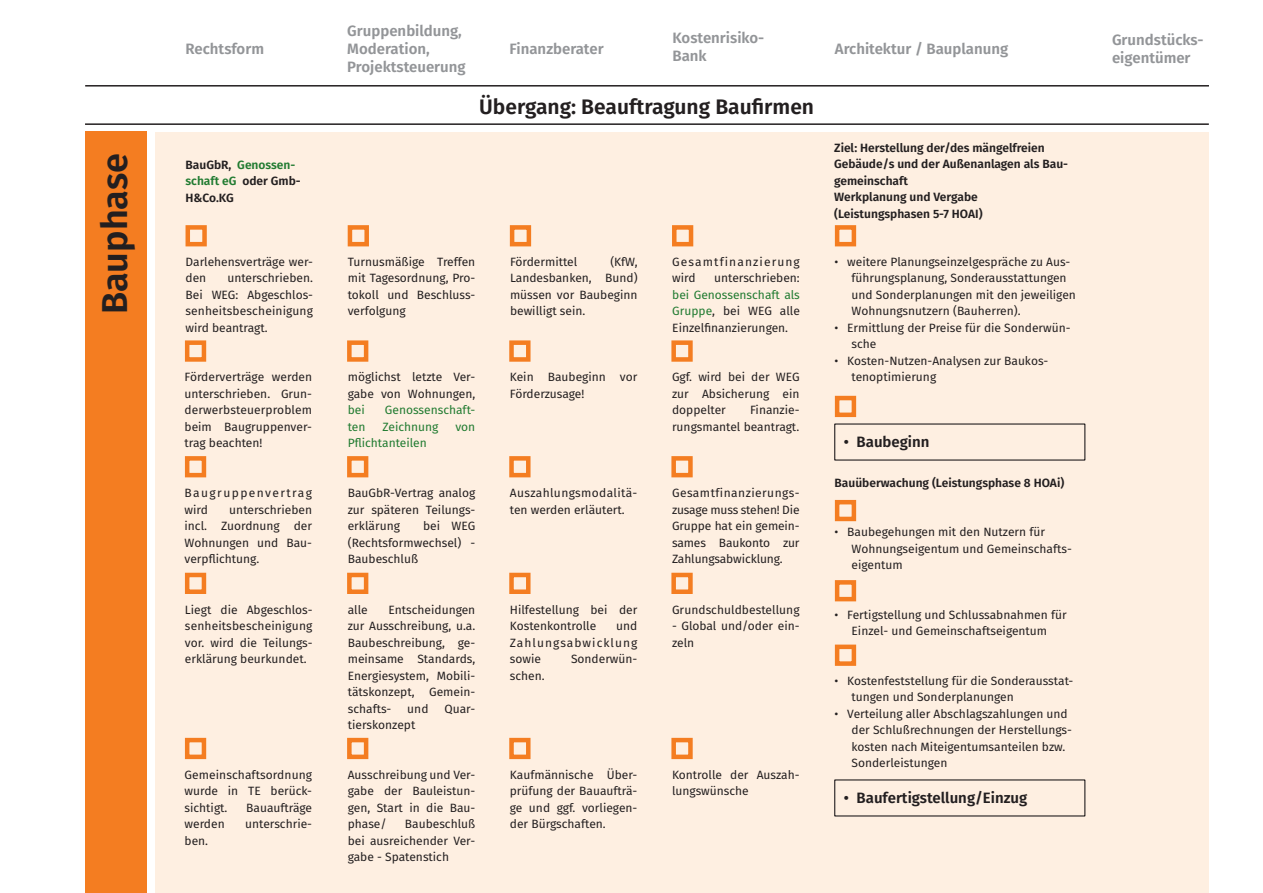
<style>
.page{position:relative;width:1263px;height:893px;background:#fff}
.page>*{position:absolute;margin:0;border:0;box-sizing:border-box;transform-origin:0 0}
.Titel_groß{font:600 36px "Fira Sans";color:#231f20}
.Übergang{font:600 21px "Fira Sans";color:#231f20}
.Titel_Spalte_grau{font:600 15px/18px "Fira Sans";color:#939598}
.t1{font:600 15px "Fira Sans";color:#231f20}
.Fließtext_A3{font:12px/16.5px "Fira Sans";color:#231f20;text-align:justify}
.Titel_Spalte_klein{font:600 12px/16.5px "Fira Sans";color:#231f20}
.Fließtext_A3-2{font:12px "Fira Sans";color:#217b31}
.Fließtext_A3-3{font:12px/16.5px "Fira Sans";letter-spacing:.02em;color:#231f20}
.Fließtext_A3-4{font:12px/16.5px "Fira Sans";letter-spacing:.09em;color:#231f20}
.Fließtext_A3-5{font:12px/16.5px "Fira Sans";letter-spacing:.12em;color:#231f20}
.s1{color:#217b31}
</style>
<div class="page">
<div style="left:155px;top:133px;width:1054px;height:760px;background:#feefe1"></div>
<div style="left:85px;top:132px;width:62px;height:761px;background:#f47d21"></div>
<hr style="left:85px;top:123px;width:1124px;height:2px;background:#231f20">
<div style="left:186px;top:225px;width:21px;height:21px;border:4px solid #f47d21"></div>
<div style="left:185px;top:456px;width:21px;height:21px;border:4px solid #f47d21"></div>
<div style="left:185px;top:340px;width:21px;height:22px;border:4px solid #f47d21"></div>
<div style="left:185px;top:573px;width:21px;height:21px;border:4px solid #f47d21"></div>
<div style="left:185px;top:738px;width:21px;height:21px;border:4px solid #f47d21"></div>
<div style="left:348px;top:225px;width:21px;height:21px;border:4px solid #f47d21"></div>
<div style="left:347px;top:456px;width:21px;height:21px;border:4px solid #f47d21"></div>
<div style="left:347px;top:340px;width:21px;height:22px;border:4px solid #f47d21"></div>
<div style="left:347px;top:573px;width:21px;height:21px;border:4px solid #f47d21"></div>
<div style="left:347px;top:738px;width:21px;height:21px;border:4px solid #f47d21"></div>
<div style="left:510px;top:225px;width:21px;height:21px;border:4px solid #f47d21"></div>
<div style="left:509px;top:456px;width:21px;height:21px;border:4px solid #f47d21"></div>
<div style="left:509px;top:340px;width:21px;height:22px;border:4px solid #f47d21"></div>
<div style="left:509px;top:573px;width:21px;height:21px;border:4px solid #f47d21"></div>
<div style="left:509px;top:738px;width:21px;height:21px;border:4px solid #f47d21"></div>
<div style="left:672px;top:225px;width:21px;height:21px;border:4px solid #f47d21"></div>
<div style="left:835px;top:225px;width:21px;height:21px;border:4px solid #f47d21"></div>
<div style="left:835px;top:396px;width:21px;height:21px;border:4px solid #f47d21"></div>
<div style="left:835px;top:645px;width:21px;height:21px;border:4px solid #f47d21"></div>
<div style="left:835px;top:500px;width:21px;height:21px;border:4px solid #f47d21"></div>
<div style="left:835px;top:580px;width:21px;height:21px;border:4px solid #f47d21"></div>
<div style="left:671px;top:456px;width:22px;height:21px;border:4px solid #f47d21"></div>
<div style="left:671px;top:340px;width:22px;height:22px;border:4px solid #f47d21"></div>
<div style="left:671px;top:573px;width:22px;height:21px;border:4px solid #f47d21"></div>
<div style="left:671px;top:738px;width:22px;height:21px;border:4px solid #f47d21"></div>
<hr style="left:85px;top:85px;width:1124px;height:2px;background:#231f20">
<p class="Titel_groß" style="left:85px;top:314px;width:163px;rotate:-90deg">Bauphase</p>
<p class="Titel_Spalte_grau" style="left:186px;top:39px;width:80px">Rechtsform</p>
<p class="Titel_Spalte_grau" style="left:347px;top:21px;width:116px">Gruppenbildung,<br>Moderation,</p>
<p class="Titel_Spalte_grau" style="left:347px;top:57px;width:120px">Projektsteuerung</p>
<p class="Titel_Spalte_grau" style="left:510px;top:39px;width:95px">Finanzberater</p>
<p class="Titel_Spalte_grau" style="left:672px;top:28px;width:93px">Kostenrisiko-<br>Bank</p>
<p class="Titel_Spalte_grau" style="left:835px;top:39px;width:175px">Architektur / Bauplanung</p>
<p class="Übergang" style="left:479px;top:89px;width:336px">Übergang: Beauftragung Baufirmen</p>
<p class="Titel_Spalte_klein" style="left:186px;top:156px;width:117px">BauGbR, <span class="s1">Genossen&shy;schaft eG</span> oder Gmb-<br>H&amp;Co.KG</p>
<p class="Fließtext_A3" style="left:186px;top:253px;width:129px">Darlehensverträge wer&shy;den</p>
<p class="Fließtext_A3" style="left:186px;top:270px;width:129px;text-indent:42px">unterschrieben.<br>Bei WEG: Abgeschlos&shy;senheitsbescheinigung wird beantragt.</p>
<p class="Fließtext_A3" style="left:510px;top:253px;width:129px;text-indent:100px">(KfW, Landesbanken, Bund) müssen vor Baubeginn bewilligt sein.</p>
<p class="Fließtext_A3" style="left:348px;top:253px;width:129px">Turnusmäßige Treffen mit Tagesordnung, Pro&shy;tokoll und Beschluss&shy;verfolgung</p>
<p class="Fließtext_A3" style="left:510px;top:253px;width:69px">Fördermittel</p>
<p class="Fließtext_A3" style="left:185px;top:369px;width:129px">Förderverträge werden unterschrieben. Grun&shy;derwerbsteuerproblem beim Baugruppenver&shy;trag beachten!</p>
<p class="Fließtext_A3" style="left:348px;top:369px;width:129px">möglichst letzte Ver&shy;gabe von Wohnungen, <span class="s1">bei</span></p>
<p class="Fließtext_A3-2" style="left:385px;top:401px;width:92px">Genossenschaft-</p>
<p class="Fließtext_A3-2" style="left:348px;top:418px;width:19px">ten</p>
<p class="Fließtext_A3-2" style="left:382px;top:418px;width:57px">Zeichnung</p>
<p class="Fließtext_A3-2" style="left:455px;top:418px;width:21px">von</p>
<p class="Fließtext_A3-2" style="left:348px;top:434px;width:81px">Pflichtanteilen</p>
<p class="Fließtext_A3" style="left:510px;top:369px;width:129px">Kein Baubeginn vor<br>Förderzusage!</p>
<p class="Fließtext_A3-3" style="left:510px;top:484px;width:129px">Auszahlungsmodalitä&shy;ten werden erläutert.</p>
<p class="Fließtext_A3" style="left:348px;top:484px;width:129px">BauGbR-Vertrag analog zur späteren Teilungs&shy;erklärung</p>
<p class="Fließtext_A3-5" style="left:185px;top:484px;width:129px">Baugruppenvertrag wird</p>
<p class="Fließtext_A3" style="left:185px;top:501px;width:129px;text-indent:45px">unterschrieben incl. Zuordnung der Wohnungen und Bau&shy;verpflichtung.</p>
<p class="Fließtext_A3" style="left:185px;top:601px;width:129px">Liegt die Abgeschlos&shy;senheitsbescheinigung vor. wird die Teilungs&shy;erklärung beurkundet.</p>
<p class="Fließtext_A3" style="left:510px;top:601px;width:129px">Hilfestellung bei der<br>Kostenkontrolle</p>
<p class="Fließtext_A3" style="left:348px;top:517px;width:129px;text-indent:75px">bei WEG (Rechtsformwechsel) - Baubeschluß</p>
<p class="Fließtext_A3" style="left:348px;top:601px;width:129px;text-indent:41px">Entscheidungen zur Ausschreibung, u.a.<br>Baubeschreibung, ge&shy;meinsame Standards, Energiesystem, Mobili&shy;tätskonzept, Gemein&shy;schafts-</p>
<p class="Fließtext_A3" style="left:348px;top:601px;width:21px">alle</p>
<p class="Fließtext_A3" style="left:510px;top:617px;width:129px;text-indent:106px">und Zahlungsabwicklung sowie</p>
<p class="Fließtext_A3" style="left:571px;top:650px;width:68px">Sonderwün-</p>
<p class="Fließtext_A3" style="left:510px;top:667px;width:36px">schen.</p>
<p class="Fließtext_A3" style="left:407px;top:700px;width:23px">und</p>
<p class="Fließtext_A3" style="left:444px;top:700px;width:32px">Quar-</p>
<p class="Fließtext_A3" style="left:348px;top:716px;width:69px">tierskonzept</p>
<p class="Fließtext_A3-4" style="left:672px;top:253px;width:129px">Gesamtfinanzierung wird</p>
<p class="Fließtext_A3" style="left:672px;top:270px;width:129px;text-indent:42px">unterschrieben: <span class="s1">bei Genossenschaft als Gruppe</span>, bei WEG alle Einzelfinanzierungen.</p>
<p class="Fließtext_A3" style="left:672px;top:369px;width:129px">Ggf. wird bei der WEG zur Absicherung ein doppelter</p>
<p class="Fließtext_A3" style="left:672px;top:402px;width:129px;text-align:right">Finanzie-<br>rungsmantel beantragt.</p>
<p class="Fließtext_A3" style="left:672px;top:484px;width:129px">Gesamtfinanzierungs&shy;zusage muss stehen! Die Gruppe hat ein gemein&shy;sames Baukonto zur Zahlungsabwicklung.</p>
<p class="Fließtext_A3" style="left:672px;top:601px;width:129px">Grundschuldbestellung</p>
<p class="Fließtext_A3" style="left:672px;top:618px;width:129px">- Global und/oder ein&shy;zeln</p>
<p class="Fließtext_A3" style="left:185px;top:766px;width:129px">Gemeinschaftsordnung wurde in TE berück&shy;sichtigt.</p>
<p class="Fließtext_A3" style="left:246px;top:799px;width:67px">Bauaufträge</p>
<p class="Fließtext_A3" style="left:185px;top:816px;width:42px">werden</p>
<p class="Fließtext_A3" style="left:245px;top:816px;width:68px">unterschrie-</p>
<p class="Fließtext_A3" style="left:185px;top:832px;width:25px">ben.</p>
<p class="Fließtext_A3" style="left:348px;top:766px;width:129px">Ausschreibung und Ver&shy;gabe der Bauleistun&shy;gen, Start in die Bau&shy;phase/</p>
<p class="Fließtext_A3" style="left:348px;top:816px;width:129px;text-indent:57px">Baubeschluß bei ausreichender Ver&shy;gabe - Spatenstich</p>
<p class="Fließtext_A3" style="left:510px;top:766px;width:129px">Kaufmännische Über&shy;prüfung der Bauaufträ&shy;ge und ggf. vorliegen&shy;der Bürgschaften.</p>
<p class="Fließtext_A3" style="left:672px;top:766px;width:129px">Kontrolle der Auszah&shy;lungswünsche</p>
<p class="Titel_Spalte_klein" style="left:834px;top:138px;width:235px">Ziel: Herstellung der/des mängelfreien<br>Gebäude/s und der Außenanlagen als Bau&shy;gemeinschaft</p>
<p class="Titel_Spalte_klein" style="left:834px;top:188px;width:145px">Werkplanung und Vergabe</p>
<p class="Titel_Spalte_klein" style="left:834px;top:204px;width:150px">(Leistungsphasen 5-7 HOAI)</p>
<p class="Fließtext_A3" style="left:851px;top:253px;width:226px;text-align:left;text-indent:-17px">• weitere Planungseinzelgespräche zu Aus&shy;führungsplanung, Sonderausstattungen und Sonderplanungen mit den jeweiligen Wohnungsnutzern (Bauherren).</p>
<p class="Fließtext_A3" style="left:851px;top:319px;width:221px;text-indent:-17px">• Ermittlung der Preise für die Sonderwün&shy;sche</p>
<p class="Fließtext_A3" style="left:851px;top:352px;width:198px;text-indent:-17px">• Kosten-Nutzen-Analysen zur Baukos&shy;tenoptimierung</p>
<p class="t1" style="left:844px;top:430px;width:87px">• Baubeginn</p>
<p class="Titel_Spalte_klein" style="left:834px;top:474px;width:231px">Bauüberwachung (Leistungsphase 8 HOAi)</p>
<p class="Fließtext_A3" style="left:851px;top:523px;width:222px;text-align:left;text-indent:-17px">• Baubegehungen mit den Nutzern für<br>Wohnungseigentum und Gemeinschafts&shy;eigentum</p>
<p class="Fließtext_A3" style="left:834px;top:606px;width:234px;text-align:center">• Fertigstellung und Schlussabnahmen für<br>Einzel- und Gemeinschaftseigentum</p>
<p class="Fließtext_A3" style="left:851px;top:672px;width:223px;text-indent:-17px">• Kostenfeststellung für die Sonderausstat&shy;tungen und Sonderplanungen</p>
<p class="Fließtext_A3" style="left:851px;top:705px;width:222px;text-align:left;text-indent:-17px">• Verteilung aller Abschlagszahlungen und der Schlußrechnungen der Herstellungs&shy;kosten nach Miteigentumsanteilen bzw.<br>Sonderleistungen</p>
<p class="t1" style="left:844px;top:785px;width:185px">• Baufertigstellung/Einzug</p>
<p class="Titel_Spalte_grau" style="left:1112px;top:30px;width:93px">Grundstücks-</p>
<p class="Titel_Spalte_grau" style="left:1112px;top:48px;width:80px">eigentümer</p>
</div>
